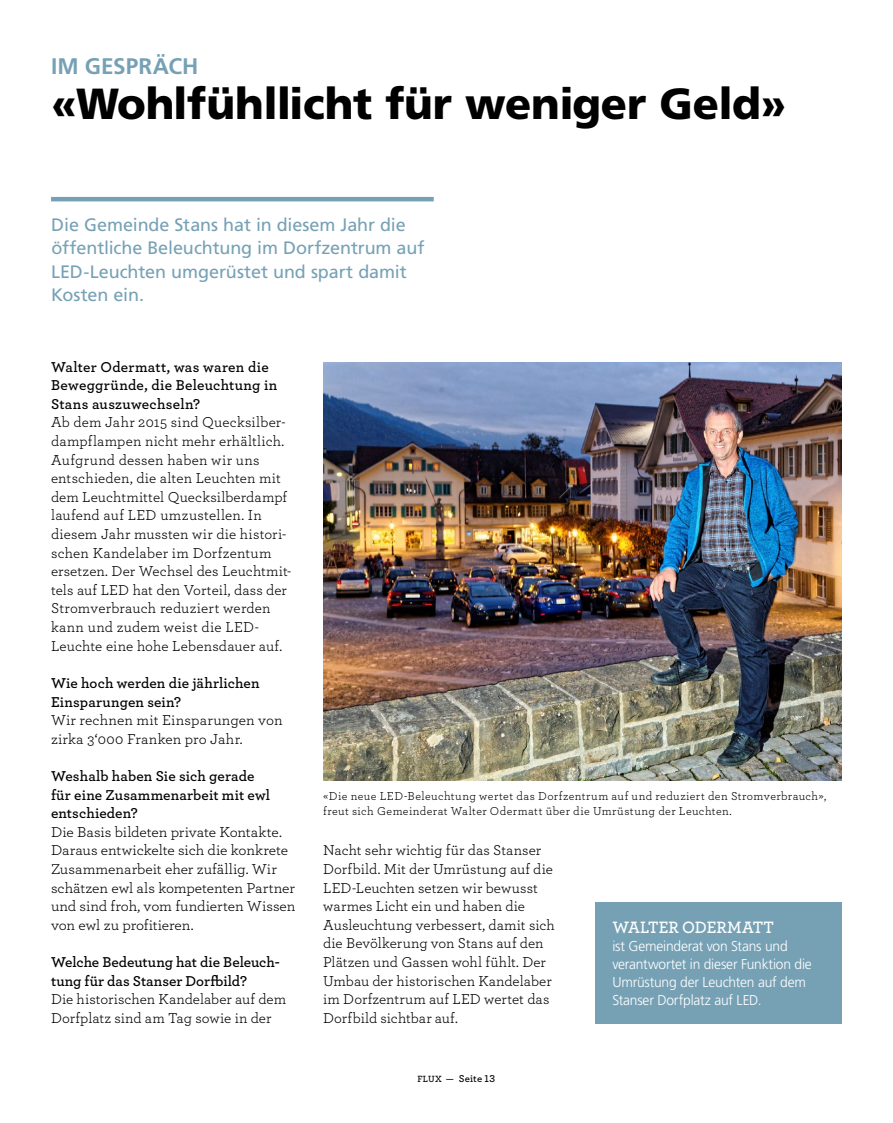
<style>
.page{position:relative;width:893px;height:1123px;background:#fff}
.page>*{position:absolute;margin:0;border:0;box-sizing:border-box;transform-origin:0 0}
.t1{font:900 43.5px "Frutiger LT Std";letter-spacing:-.01em;color:#000}
.t2{font:700 22.5px "Frutiger LT Std";color:#76a1b5}
.t3{font:18px/23.2px "Frutiger LT Std";letter-spacing:-.005em;color:#76a1b5}
.t4{font:600 17.25px "Archer";color:#fff}
.t5{font:15px/18.6px "Archer";letter-spacing:.005em;color:#000}
.t6{font:600 15px/18.6px "Archer";letter-spacing:.005em;color:#000}
.t7{font:300 14.25px/18px "Frutiger LT Std";letter-spacing:-.015em;color:#fff}
.t8{font:12px/15px "Archer";letter-spacing:.03em;color:#000}
.t9{font:600 10.5px "Archer";letter-spacing:.02em;color:#000}
.s1{font-size:9.45px}
</style>
<div class="page">
<img style="left:323px;top:362px;width:519px;height:419px">
<hr style="left:51px;top:197px;width:383px;height:4px;background:#76a1b5">
<div style="left:595px;top:902px;width:247px;height:122px;background:#76a1b5"></div>
<h2 class="t2" style="left:51px;top:53px;width:149px">IM GESPRÄCH</h2>
<h1 class="t1" style="left:51px;top:77px;width:737px">«Wohlfühllicht für weniger Geld»</h1>
<p class="t3" style="left:51px;top:213px;width:375px">Die Gemeinde Stans hat in diesem Jahr die öffentliche Beleuchtung im Dorfzentrum auf LED-Leuchten umgerüstet und spart damit Kosten ein.</p>
<p class="t6" style="left:51px;top:356px;width:228px">Walter Odermatt, was waren die<br>Beweggründe, die Beleuchtung in<br>Stans auszuwechseln?</p>
<p class="t5" style="left:51px;top:412px;width:242px">Ab dem Jahr 2015 sind Quecksilber&shy;dampflampen nicht mehr erhältlich.<br>Aufgrund dessen haben wir uns entschieden, die alten Leuchten mit dem Leuchtmittel Quecksilberdampf laufend auf LED umzustellen. In diesem Jahr mussten wir die histori&shy;schen Kandelaber im Dorfzentum ersetzen. Der Wechsel des Leuchtmit&shy;tels auf LED hat den Vorteil, dass der Stromverbrauch reduziert werden kann und zudem weist die LED-Leuchte eine hohe Lebensdauer auf.</p>
<p class="t6" style="left:51px;top:672px;width:210px">Wie hoch werden die jährlichen<br>Einsparungen sein?</p>
<p class="t5" style="left:51px;top:710px;width:233px">Wir rechnen mit Einsparungen von zirka 3‘000 Franken pro Jahr.</p>
<p class="t6" style="left:51px;top:765px;width:221px">Weshalb haben Sie sich gerade für eine Zusammenarbeit mit ewl entschieden?</p>
<p class="t5" style="left:51px;top:821px;width:246px">Die Basis bildeten private Kontakte.<br>Daraus entwickelte sich die konkrete Zusammenarbeit eher zufällig. Wir schätzen ewl als kompetenten Partner und sind froh, vom fundierten Wissen von ewl zu profitieren.</p>
<p class="t6" style="left:51px;top:951px;width:230px">Welche Bedeutung hat die Beleuch&shy;tung für das Stanser Dorfbild?</p>
<p class="t5" style="left:51px;top:989px;width:237px">Die historischen Kandelaber auf dem<br>Dorfplatz sind am Tag sowie in der</p>
<p class="t8" style="left:323px;top:788px;width:505px">«Die neue LED-Beleuchtung wertet das Dorfzentrum auf und reduziert den Stromverbrauch», freut sich Gemeinderat Walter Odermatt über die Umrüstung der Leuchten.</p>
<p class="t5" style="left:323px;top:840px;width:233px">Nacht sehr wichtig für das Stanser<br>Dorfbild. Mit der Umrüstung auf die<br>LED-Leuchten setzen wir bewusst warmes Licht ein und haben die<br>Ausleuchtung verbessert, damit sich die Bevölkerung von Stans auf den<br>Plätzen und Gassen wohl fühlt. Der<br>Umbau der historischen Kandelaber im Dorfzentrum auf LED wertet das<br>Dorfbild sichtbar auf.</p>
<p class="t9" style="left:417px;top:1070px;width:79px"><span class="s1">FLUX —</span> Seite 13</p>
<p class="t4" style="left:612px;top:914px;width:163px">WALTER ODERMATT</p>
<p class="t7" style="left:612px;top:937px;width:201px">ist Gemeinderat von Stans und verantwortet in dieser Funktion die<br>Umrüstung der Leuchten auf dem<br>Stanser Dorfplatz auf LED.</p>
</div>
